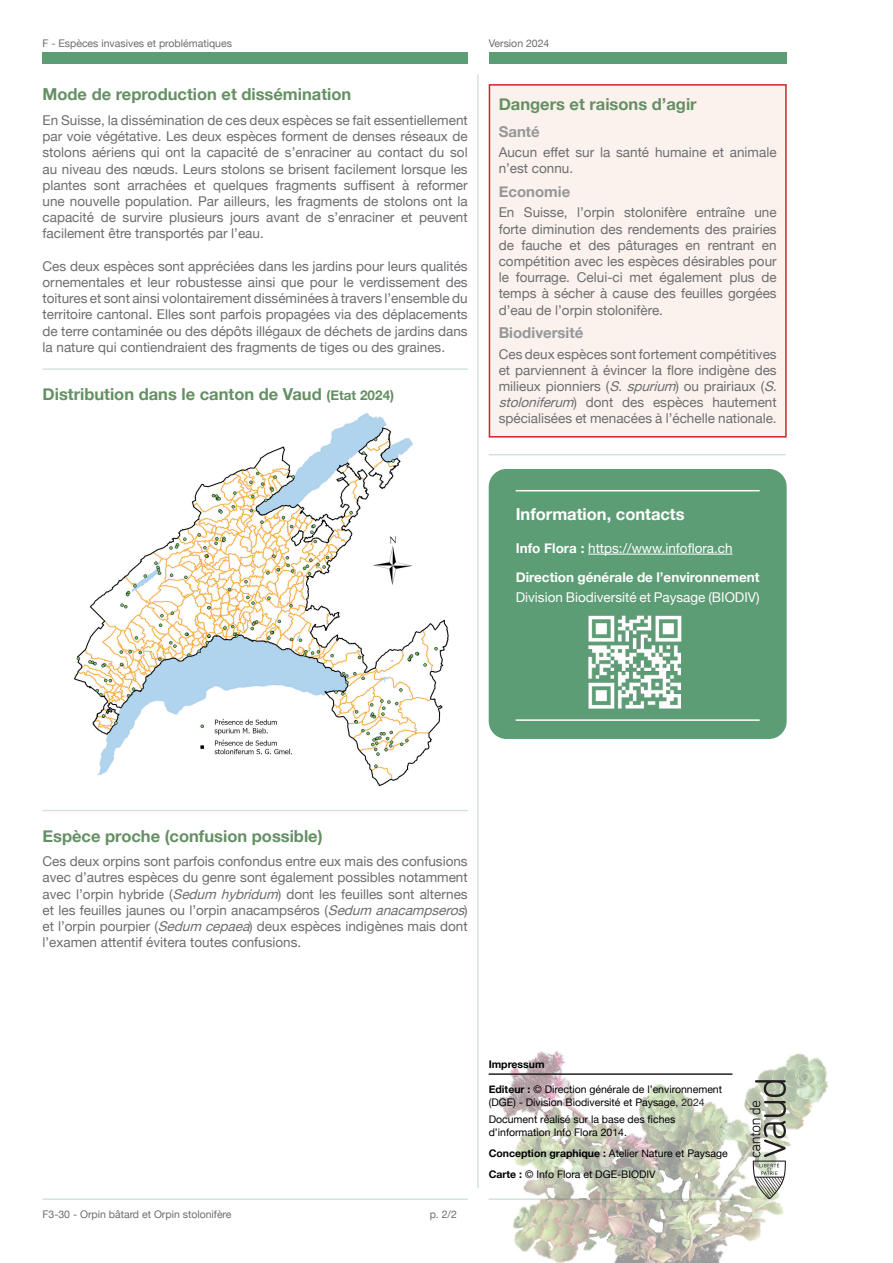
<style>
.page{position:relative;width:893px;height:1263px;background:#fff}
.page>*{position:absolute;margin:0;border:0;box-sizing:border-box;transform-origin:0 0}
.Titres_1_-_Verts{font:700 16.5px "Helvetica Neue";color:#649063}
.t1{font:700 16.5px "Helvetica Neue";color:#fff}
.Titre_2_-_Gris{font:700 15px "Helvetica Neue";color:#95979a}
.Contenu{font:13.5px/16.2px "Helvetica Neue";color:#6c6d70;text-align:justify}
.t2{font:700 13.5px/29px "Helvetica Neue";color:#fff}
.t3{font:13.5px "Helvetica Neue";color:#fff}
.t4{font:10.5px/12.6px "Helvetica Neue";color:#000001}
.t5{font:10.5px "Helvetica Neue";color:#6c6d70}
.t6{font:700 10.5px "Helvetica Neue";color:#000001}
.s1{font-size:13.5px}
.s2{font-style:italic}
.s3{font-weight:400}
.s4{font-weight:700}
.s5{color:#231f20}
</style>
<div class="page">
<img style="left:497px;top:1051px;width:331px;height:212px">
<div style="left:42px;top:53px;width:426px;height:11px;background:#5c9d75"></div>
<div style="left:489px;top:53px;width:297px;height:11px;background:#5c9d75"></div>
<hr style="left:43px;top:1198px;width:425px;height:2px;background:#16743a">
<hr style="left:489px;top:1198px;width:246px;height:2px;background:#16743a">
<svg style="left:749px;top:1080px;width:37px;height:119px"></svg>
<div style="left:489px;top:470px;width:297px;height:268px;background:#5c9d75;border-radius:17px"></div>
<hr style="left:516px;top:719px;width:244px;height:2px;background:#fff">
<hr style="left:516px;top:490px;width:244px;height:1px;background:#fff">
<hr style="left:588px;top:554px;width:145px;height:1px;background:#fff">
<div style="left:489px;top:469px;width:298px;height:270px;border:2px solid #16743a;border-radius:17px"></div>
<hr style="left:489px;top:454px;width:297px;height:1px;background:#16743a">
<hr style="left:477px;top:74px;width:2px;height:1114px;background:#16743a">
<hr style="left:43px;top:368px;width:425px;height:2px;background:#16743a">
<img style="left:74px;top:413px;width:375px;height:374px">
<hr style="left:43px;top:810px;width:425px;height:1px;background:#16743a">
<div style="left:489px;top:85px;width:297px;height:352px;background:#fbf2ed"></div>
<div style="left:489px;top:84px;width:298px;height:354px;border:2px solid #d1232a"></div>
<div style="left:43px;top:411px;width:277px;height:32px;background:#fff"></div>
<hr style="left:489px;top:1073px;width:243px;height:2px;background:#231f20">
<img style="left:588px;top:615px;width:93px;height:93px">
<p class="t5" style="left:43px;top:37px;width:191px">F - Espèces invasives et problématiques</p>
<p class="t5" style="left:489px;top:37px;width:62px">Version 2024</p>
<p class="Titres_1_-_Verts" style="left:43px;top:84px;width:310px">Mode de reproduction et dissémination</p>
<p class="Contenu" style="left:43px;top:112px;width:427px">En Suisse, la dissémination de ces deux espèces se fait essentiellement par voie végétative. Les deux espèces forment de denses réseaux de stolons aériens qui ont la capacité de s’enraciner au contact du sol au niveau des nœuds. Leurs stolons se brisent facilement lorsque les plantes sont arrachées et quelques fragments suffisent à reformer une nouvelle population. Par ailleurs, les fragments de stolons ont la capacité de survire plusieurs jours avant de s’enraciner et peuvent facilement être transportés par l’eau.</p>
<p class="Contenu" style="left:43px;top:258px;width:427px">Ces deux espèces sont appréciées dans les jardins pour leurs qualités ornementales et leur robustesse ainsi que pour le verdissement des toitures et sont ainsi volontairement disséminées à travers l’ensemble du territoire cantonal. Elles sont parfois propagées via des déplacements de terre contaminée ou des dépôts illégaux de déchets de jardins dans la nature qui contiendraient des fragments de tiges ou des graines.</p>
<p class="Titres_1_-_Verts" style="left:43px;top:384px;width:353px">Distribution dans le canton de Vaud <span class="s1">(Etat 2024)</span></p>
<p class="Titres_1_-_Verts" style="left:499px;top:94px;width:199px">Dangers et raisons d’agir</p>
<p class="Titre_2_-_Gris" style="left:499px;top:122px;width:43px">Santé</p>
<p class="Contenu" style="left:499px;top:144px;width:279px">Aucun effet sur la santé humaine et animale n’est connu.</p>
<p class="Titre_2_-_Gris" style="left:499px;top:182px;width:73px">Economie</p>
<p class="Contenu" style="left:499px;top:204px;width:279px">En Suisse, l’orpin stolonifère entraîne une forte diminution des rendements des prairies de fauche et des pâturages en rentrant en compétition avec les espèces désirables pour le fourrage. Celui-ci met également plus de temps à sécher à cause des feuilles gorgées d’eau de l’orpin stolonifère.</p>
<p class="Titre_2_-_Gris" style="left:499px;top:323px;width:86px">Biodiversité</p>
<p class="Contenu" style="left:499px;top:345px;width:284px;text-align:left">Ces deux espèces sont fortement compétitives et parviennent à évincer la flore indigène des milieux pionniers (<span class="s2">S.spurium</span>) ou prairiaux (<span class="s2">S. stoloniferum</span>) dont des espèces hautement spécialisées et menacées à l’échelle nationale.</p>
<p class="t1" style="left:516px;top:503px;width:170px">Information, contacts</p>
<p class="t2" style="left:516px;top:533px;width:245px">Info Flora : <span class="s3">https://www.infoflora.ch<br></span>Direction générale de l’environnement</p>
<p class="t3" style="left:516px;top:589px;width:245px">Division Biodiversité et Paysage (BIODIV)</p>
<p class="Titres_1_-_Verts" style="left:43px;top:825px;width:282px">Espèce proche (confusion possible)</p>
<p class="Contenu" style="left:43px;top:853px;width:427px">Ces deux orpins sont parfois confondus entre eux mais des confusions avec d’autres espèces du genre sont également possibles notamment avec l’orpin hybride (<span class="s2">Sedum hybridum</span>) dont les feuilles sont alternes et les feuilles jaunes ou l’orpin anacampséros (<span class="s2">Sedum anacampseros</span>) et l’orpin pourpier (<span class="s2">Sedum cepaea</span>) deux espèces indigènes mais dont l’examen attentif évitera toutes confusions.</p>
<p class="t5" style="left:43px;top:1208px;width:191px">F3-30 - Orpin bâtard et Orpin stolonifère</p>
<p class="t5" style="left:430px;top:1208px;width:29px">p. 2/2</p>
<p class="t6" style="left:489px;top:1058px;width:57px">Impressum</p>
<p class="t4" style="left:489px;top:1083px;width:235px"><span class="s4">Editeur :</span> © Direction générale de l’environnement (DGE) - Division Biodiversité et Paysage<span class="s5">, 2024</span></p>
<p class="t4" style="left:489px;top:1113px;width:188px">Document réalisé sur la base des fiches d’information Info Flora 2014.</p>
<p class="t4" style="left:489px;top:1146px;width:240px"><span class="s4">Conception graphique :</span> Atelier Nature et Paysage</p>
<p class="t4" style="left:489px;top:1167px;width:168px"><span class="s4">Carte :</span> © Info Flora et DGE-BIODIV</p>
</div>
